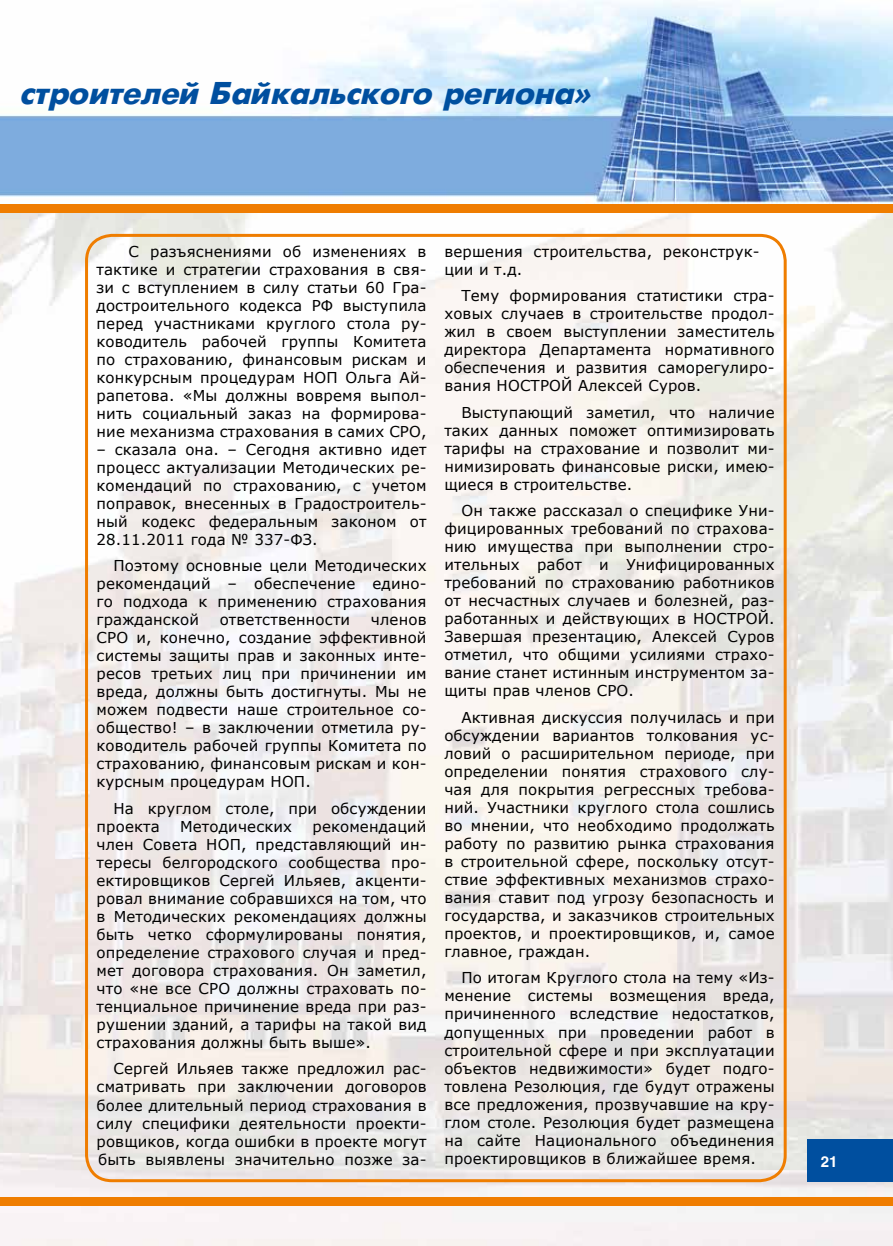
<style>
.page{position:relative;width:893px;height:1246px;background:#fff}
.page>*{position:absolute;margin:0;border:0;box-sizing:border-box;transform-origin:0 0}
.t1{font:italic 700 31.5px "Futuris";color:#004f9f}
.t2{font:15px/18px "Verdana";letter-spacing:.01em;color:#000;text-align:justify}
.t3{font:700 15px "Helios";color:#fff}
</style>
<div class="page">
<img style="left:0;top:0;width:893px;height:1246px">
<div style="left:0;top:204px;width:893px;height:9px;background:#ef7d00"></div>
<div style="left:808px;top:1140px;width:85px;height:42px;background:#004f9f"></div>
<div style="left:0;top:1197px;width:893px;height:9px;background:#ef7d00"></div>
<h1 class="t1" style="left:21px;top:76px;width:573px">строителей Байкальского региона»</h1>
<p class="t2" style="left:97px;top:242px;width:332px;text-indent:32px">С разъяснениями об изменениях в тактике и стратегии страхования в свя&shy;зи с вступлением в силу статьи 60 Гра&shy;достроительного кодекса РФ выступила перед участниками круглого стола ру&shy;ководитель рабочей группы Комитета по страхованию, финансовым рискам и конкурсным процедурам НОП Ольга Ай&shy;рапетова. «Мы должны вовремя выпол&shy;нить социальный заказ на формирова&shy;ние механизма страхования в самих СРО,</p>
<p class="t2" style="left:97px;top:440px;width:332px">– сказала она. – Сегодня активно идет процесс актуализации Методических ре&shy;комендаций по страхованию, с учетом поправок, внесенных в Градостроитель&shy;ный кодекс федеральным законом от 28.11.2011 года № 337-ФЗ.</p>
<p class="t2" style="left:97px;top:556px;width:332px;text-indent:17px">Поэтому основные цели Методических рекомендаций – обеспечение едино&shy;го подхода к применению страхования гражданской</p>
<p class="t2" style="left:97px;top:610px;width:332px;text-indent:274px">членов СРО и, конечно, создание эффективной системы защиты прав и законных инте&shy;ресов третьих лиц при причинении им вреда, должны быть достигнуты. Мы не можем подвести наше строительное со&shy;общество! – в заключении отметила ру&shy;ководитель рабочей группы Комитета по страхованию, финансовым рискам и кон&shy;курсным процедурам НОП.</p>
<p class="t2" style="left:97px;top:799px;width:332px;text-indent:17px">На круглом столе, при обсуждении проекта</p>
<p class="t2" style="left:220px;top:610px;width:132px">ответственности</p>
<p class="t2" style="left:97px;top:817px;width:332px;text-indent:216px">рекомендаций член Совета НОП, представляющий ин&shy;тересы белгородского сообщества про&shy;ектировщиков Сергей Ильяев, акценти&shy;ровал внимание собравшихся на том, что в Методических рекомендациях должны быть четко сформулированы понятия, определение страхового случая и пред&shy;мет договора страхования. Он заметил, что «не все СРО должны страховать по&shy;тенциальное причинение вреда при раз&shy;рушении зданий, а тарифы на такой вид страхования должны быть выше».</p>
<p class="t2" style="left:97px;top:1059px;width:332px;text-indent:17px">Сергей Ильяев также предложил рас&shy;сматривать при заключении договоров более длительный период страхования в силу специфики деятельности проекти&shy;ровщиков, когда ошибки в проекте могут быть выявлены значительно позже за-</p>
<p class="t2" style="left:180px;top:817px;width:114px">Методических</p>
<p class="t2" style="left:444px;top:242px;width:317px">вершения строительства, реконструк&shy;ции и т.д.</p>
<p class="t2" style="left:444px;top:286px;width:332px;text-indent:17px">Тему формирования статистики стра&shy;ховых случаев в строительстве продол&shy;жил в своем выступлении заместитель директора Департамента нормативного обеспечения и развития саморегулиро&shy;вания НОСТРОЙ Алексей Суров.</p>
<p class="t2" style="left:444px;top:403px;width:332px;text-indent:17px">Выступающий заметил, что наличие таких данных поможет оптимизировать тарифы на страхование и позволит ми&shy;нимизировать финансовые риски, имею&shy;щиеся в строительстве.</p>
<p class="t2" style="left:444px;top:501px;width:332px;text-indent:17px">Он также рассказал о специфике Уни&shy;фицированных требований по страхова&shy;нию имущества при выполнении стро&shy;ительных работ и Унифицированных требований по страхованию работников от несчастных случаев и болезней, раз&shy;работанных и действующих в НОСТРОЙ.<br>Завершая презентацию, Алексей Суров отметил, что общими усилиями страхо&shy;вание станет истинным инструментом за&shy;щиты прав членов СРО.</p>
<p class="t2" style="left:444px;top:708px;width:332px;text-indent:17px">Активная дискуссия получилась и при обсуждении вариантов толкования ус&shy;ловий о расширительном периоде, при определении понятия страхового слу&shy;чая для покрытия регрессных требова&shy;ний. Участники круглого стола сошлись во мнении, что необходимо продолжать работу по развитию рынка страхования в строительной сфере, поскольку отсут&shy;ствие эффективных механизмов страхо&shy;вания ставит под угрозу безопасность и государства, и заказчиков строительных проектов, и проектировщиков, и, самое главное, граждан.</p>
<p class="t2" style="left:444px;top:968px;width:332px;text-indent:17px">По итогам Круглого стола на тему «Из&shy;менение системы возмещения вреда, причиненного вследствие недостатков, допущенных при проведении работ в строительной сфере и при эксплуатации объектов недвижимости» будет подго&shy;товлена Резолюция, где будут отражены все предложения, прозвучавшие на кру&shy;глом столе. Резолюция будет размещена на сайте Национального объединения проектировщиков в ближайшее время.</p>
<p class="t3" style="left:821px;top:1153px;width:18px">21</p>
</div>
